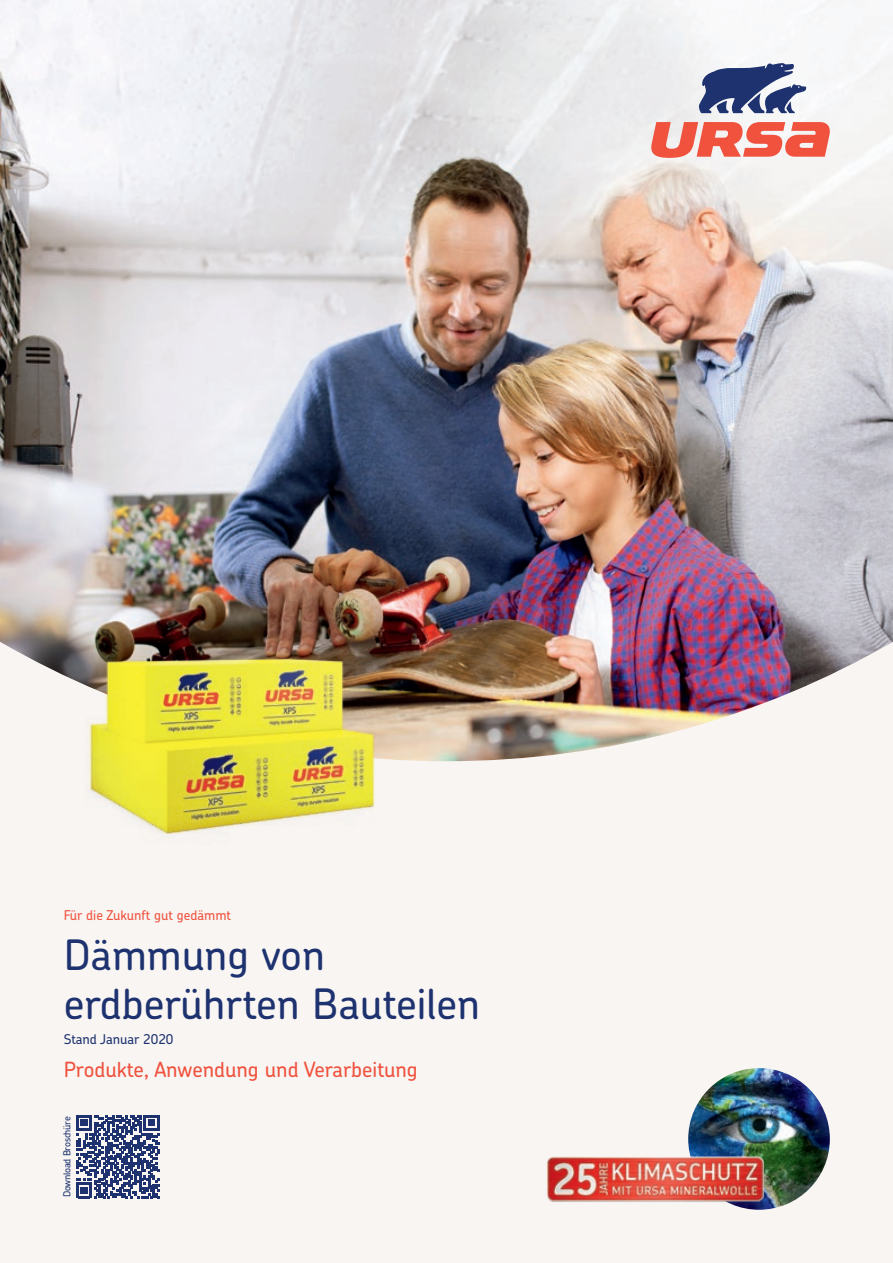
<style>
.page{position:relative;width:893px;height:1263px;background:#f8f5f3}
.page>*{position:absolute;margin:0;border:0;box-sizing:border-box;transform-origin:0 0}
.t1{font:500 42px/49.5px "Chevin Pro";color:#1d326f}
.t2{font:500 21px "Chevin Pro";color:#f0523e}
.t3{font:500 13.5px "Chevin Pro";color:#f0523e}
.t4{font:500 13.5px "Chevin Pro";color:#1d326f}
.t5{font:500 9.75px "Chevin Pro";letter-spacing:-.03em;color:#1d326f}
</style>
<div class="page">
<img style="left:0;top:0;width:893px;height:761px">
<svg style="left:76px;top:1115px;width:83px;height:83px"></svg>
<img style="left:50px;top:538px;width:360px;height:297px">
<svg style="left:699px;top:63px;width:107px;height:50px"></svg>
<svg style="left:649px;top:122px;width:182px;height:36px"></svg>
<img style="left:688px;top:1068px;width:142px;height:142px;border-radius:71px">
<img style="left:547px;top:1153px;width:225px;height:51px">
<p class="t3" style="left:64px;top:906px;width:169px">Für die Zukunft gut gedämmt</p>
<h1 class="t1" style="left:64px;top:929px;width:418px">Dämmung von erdberührten Bauteilen</h1>
<p class="t4" style="left:64px;top:1030px;width:111px">Stand Januar 2020</p>
<p class="t2" style="left:64px;top:1055px;width:355px">Produkte, Anwendung und Verarbeitung</p>
<p class="t5" style="left:60px;top:1197px;width:83px;rotate:-90deg">Download Broschüre</p>
</div>
